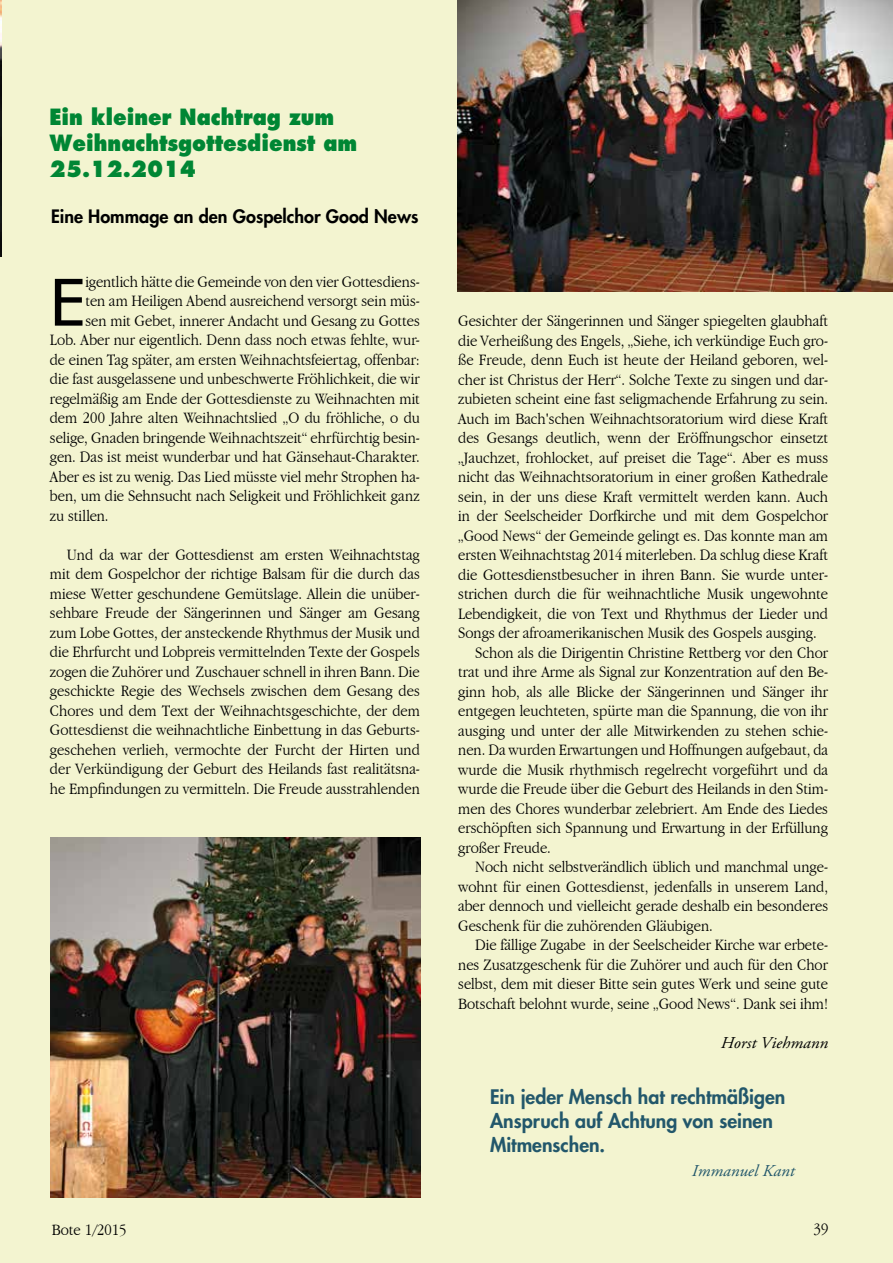
<style>
.page{position:relative;width:893px;height:1263px;background:#f3f4d0}
.page>*{position:absolute;margin:0;border:0;box-sizing:border-box;transform-origin:0 0}
.t1{font:61.95px "Futura";color:#000;scale:1.1 1}
.t2{font:800 21.75px/26.1px "Futura";color:#008634;scale:.9 1}
.t3{font:800 19.5px/24px "Futura";color:#22576b}
.t4{font:800 18px "Futura";color:#000}
.t5{font:300 condensed 16.5px/19.5px "Garamond";color:#000;text-align:justify;scale:1.1 1}
.t6{font:italic 16.5px "Adobe Garamond Pro";color:#000;scale:1.05 1}
.t7{font:italic 16.5px "Adobe Garamond Pro";color:#22576b;scale:1.05 1}
</style>
<div class="page">
<img style="left:0;top:0;width:1px;height:256px">
<img style="left:51px;top:837px;width:370px;height:361px">
<img style="left:457px;top:0;width:436px;height:292px">
<h2 class="t2" style="left:49px;top:104px;width:344px">Ein kleiner Nachtrag zum<br>Weihnachtsgottesdienst am<br>25.12.2014</h2>
<p class="t4" style="left:51px;top:204px;width:369px">Eine Hommage an den Gospelchor Good News</p>
<h1 class="t1" style="left:50px;top:262px;width:27px">E</h1>
<p class="t5" style="left:86px;top:272px;width:305px">igentlich hätte die Gemeinde von den vier Gottesdiens-</p>
<p class="t5" style="left:86px;top:291px;width:305px">ten am Heiligen Abend ausreichend versorgt sein müs-</p>
<p class="t5" style="left:86px;top:311px;width:305px">sen mit Gebet, innerer Andacht und Gesang zu Gottes</p>
<p class="t5" style="left:50px;top:330px;width:338px">Lob. Aber nur eigentlich. Denn dass noch etwas fehlte, wur-</p>
<p class="t5" style="left:50px;top:350px;width:338px">de einen Tag später, am ersten Weihnachtsfeiertag, offenbar:</p>
<p class="t5" style="left:50px;top:369px;width:338px">die fast ausgelassene und unbeschwerte Fröhlichkeit, die wir</p>
<p class="t5" style="left:50px;top:389px;width:338px">regelmäßig am Ende der Gottesdienste zu Weihnachten mit</p>
<p class="t5" style="left:50px;top:408px;width:338px">dem 200 Jahre alten Weihnachtslied „O du fröhliche, o du</p>
<p class="t5" style="left:50px;top:428px;width:338px">selige, Gnaden bringende Weihnachtszeit“ ehrfürchtig besin-</p>
<p class="t5" style="left:50px;top:447px;width:338px">gen. Das ist meist wunderbar und hat Gänsehaut-Charakter.</p>
<p class="t5" style="left:50px;top:467px;width:338px">Aber es ist zu wenig. Das Lied müsste viel mehr Strophen ha-</p>
<p class="t5" style="left:50px;top:486px;width:338px">ben, um die Sehnsucht nach Seligkeit und Fröhlichkeit ganz</p>
<p class="t5" style="left:50px;top:506px;width:55px">zu stillen.</p>
<p class="t5" style="left:50px;top:545px;width:338px;text-indent:17px">Und da war der Gottesdienst am ersten Weihnachtstag mit dem Gospelchor der richtige Balsam für die durch das miese Wetter geschundene Gemütslage. Allein die unüber&shy;sehbare Freude der Sängerinnen und Sänger am Gesang zum Lobe Gottes, der ansteckende Rhythmus der Musik und die Ehrfurcht und Lobpreis vermittelnden Texte der Gospels zogen die Zuhörer und Zuschauer schnell in ihren Bann. Die geschickte Regie des Wechsels zwischen dem Gesang des Chores und dem Text der Weihnachtsgeschichte, der dem Gottesdienst die weihnachtliche Einbettung in das Geburts&shy;geschehen verlieh, vermochte der Furcht der Hirten und der Verkündigung der Geburt des Heilands fast realitätsna&shy;he Empfindungen zu vermitteln. Die Freude ausstrahlenden</p>
<p class="t5" style="left:458px;top:311px;width:338px">Gesichter der Sängerinnen und Sänger spiegelten glaubhaft</p>
<p class="t5" style="left:458px;top:331px;width:338px">die Verheißung des Engels, „Siehe, ich verkündige Euch gro-</p>
<p class="t5" style="left:458px;top:350px;width:338px">ße Freude, denn Euch ist heute der Heiland geboren, wel-</p>
<p class="t5" style="left:458px;top:370px;width:338px">cher ist Christus der Herr“. Solche Texte zu singen und dar-</p>
<p class="t5" style="left:458px;top:389px;width:338px">zubieten scheint eine fast seligmachende Erfahrung zu sein.</p>
<p class="t5" style="left:458px;top:409px;width:338px">Auch im Bach'schen Weihnachtsoratorium wird diese Kraft</p>
<p class="t5" style="left:458px;top:428px;width:338px">des Gesangs deutlich, wenn der Eröffnungschor einsetzt</p>
<p class="t5" style="left:458px;top:448px;width:338px">„Jauchzet, frohlocket, auf preiset die Tage“. Aber es muss</p>
<p class="t5" style="left:458px;top:467px;width:338px">nicht das Weihnachtsoratorium in einer großen Kathedrale</p>
<p class="t5" style="left:458px;top:487px;width:338px">sein, in der uns diese Kraft vermittelt werden kann. Auch</p>
<p class="t5" style="left:458px;top:506px;width:338px">in der Seelscheider Dorfkirche und mit dem Gospelchor</p>
<p class="t5" style="left:458px;top:526px;width:338px">„Good News“ der Gemeinde gelingt es. Das konnte man am</p>
<p class="t5" style="left:458px;top:545px;width:338px">ersten Weihnachtstag 2014 miterleben. Da schlug diese Kraft</p>
<p class="t5" style="left:458px;top:565px;width:338px">die Gottesdienstbesucher in ihren Bann. Sie wurde unter-</p>
<p class="t5" style="left:458px;top:584px;width:338px">strichen durch die für weihnachtliche Musik ungewohnte</p>
<p class="t5" style="left:458px;top:604px;width:338px">Lebendigkeit, die von Text und Rhythmus der Lieder und</p>
<p class="t5" style="left:458px;top:623px;width:327px">Songs der afroamerikanischen Musik des Gospels ausging.</p>
<p class="t5" style="left:475px;top:643px;width:322px">Schon als die Dirigentin Christine Rettberg vor den Chor</p>
<p class="t5" style="left:458px;top:662px;width:338px">trat und ihre Arme als Signal zur Konzentration auf den Be-</p>
<p class="t5" style="left:458px;top:682px;width:338px">ginn hob, als alle Blicke der Sängerinnen und Sänger ihr</p>
<p class="t5" style="left:458px;top:701px;width:338px">entgegen leuchteten, spürte man die Spannung, die von ihr</p>
<p class="t5" style="left:458px;top:721px;width:338px">ausging und unter der alle Mitwirkenden zu stehen schie-</p>
<p class="t5" style="left:458px;top:740px;width:338px">nen. Da wurden Erwartungen und Hoffnungen aufgebaut, da</p>
<p class="t5" style="left:458px;top:760px;width:338px">wurde die Musik rhythmisch regelrecht vorgeführt und da</p>
<p class="t5" style="left:458px;top:779px;width:338px">wurde die Freude über die Geburt des Heilands in den Stim-</p>
<p class="t5" style="left:458px;top:799px;width:338px">men des Chores wunderbar zelebriert. Am Ende des Liedes</p>
<p class="t5" style="left:458px;top:818px;width:338px">erschöpften sich Spannung und Erwartung in der Erfüllung</p>
<p class="t5" style="left:458px;top:838px;width:86px">großer Freude.</p>
<p class="t5" style="left:475px;top:857px;width:322px">Noch nicht selbstverändlich üblich und manchmal unge-</p>
<p class="t5" style="left:458px;top:877px;width:338px">wohnt für einen Gottesdienst, jedenfalls in unserem Land,</p>
<p class="t5" style="left:458px;top:896px;width:338px">aber dennoch und vielleicht gerade deshalb ein besonderes</p>
<p class="t5" style="left:458px;top:916px;width:233px">Geschenk für die zuhörenden Gläubigen.</p>
<p class="t5" style="left:475px;top:935px;width:322px">Die fällige Zugabe in der Seelscheider Kirche war erbete-</p>
<p class="t5" style="left:458px;top:955px;width:338px">nes Zusatzgeschenk für die Zuhörer und auch für den Chor</p>
<p class="t5" style="left:458px;top:974px;width:338px">selbst, dem mit dieser Bitte sein gutes Werk und seine gute</p>
<p class="t5" style="left:458px;top:994px;width:338px">Botschaft belohnt wurde, seine „Good News“. Dank sei ihm!</p>
<p class="t6" style="left:721px;top:1033px;width:104px">Horst Viehmann</p>
<p class="t3" style="left:490px;top:1084px;width:297px">Ein jeder Mensch hat rechtmäßigen<br>Anspruch auf Achtung von seinen<br>Mitmenschen.</p>
<p class="t7" style="left:692px;top:1161px;width:99px">Immanuel Kant</p>
<p class="t5" style="left:52px;top:1219px;width:69px">Bote 1/2015</p>
<p class="t5" style="left:814px;top:1219px;width:15px">39</p>
</div>
